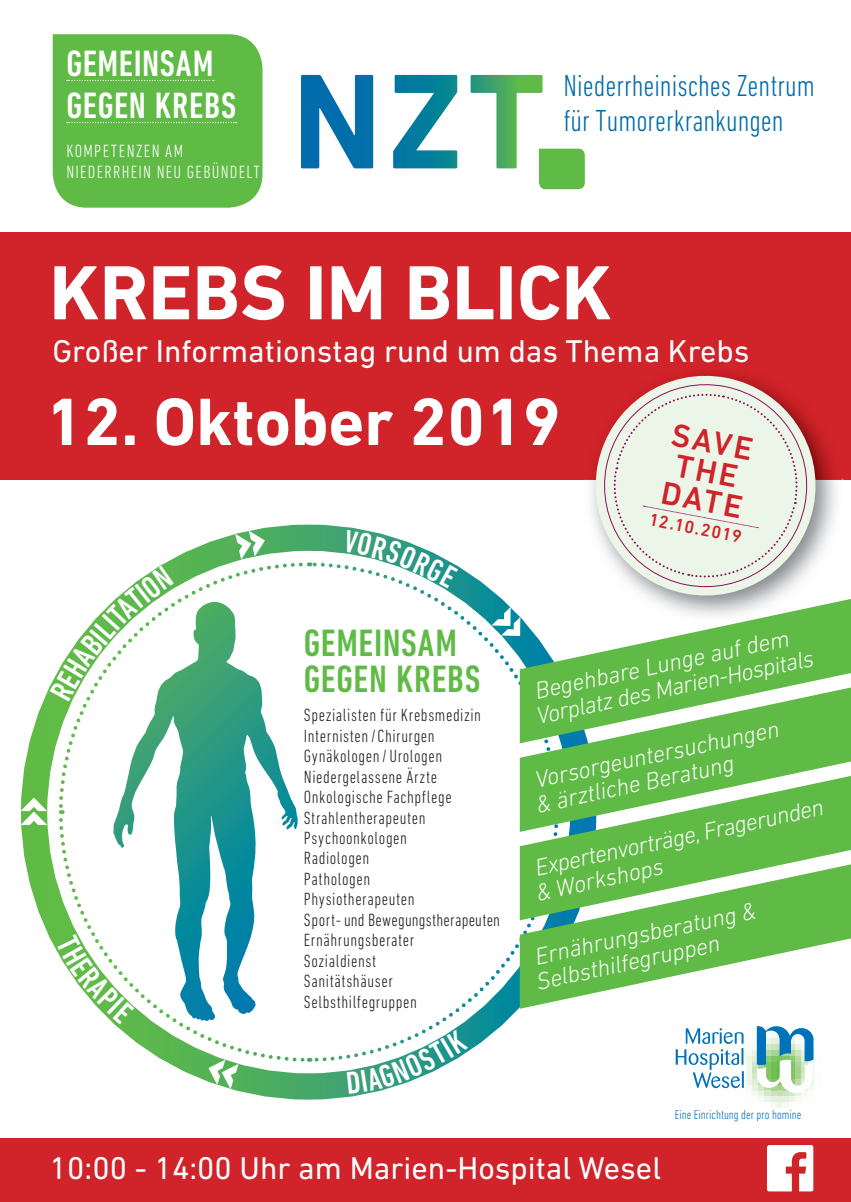
<style>
.page{position:relative;width:851px;height:1202px;background:#fff}
.page>*{position:absolute;margin:0;border:0;box-sizing:border-box;transform-origin:0 0}
.t1{font:700 78px "DIN Next LT Pro";color:#fff}
.t2{font:700 68px "DIN Next LT Pro";color:#fff}
.t3{font:500 condensed 38.8px/36.2px "DIN Next LT Pro";letter-spacing:.02em;color:#60bb46}
.t4{font:500 condensed 37.2px/42px "DIN Next LT Pro";letter-spacing:.02em;color:#fff}
.t5{font:500 32.6px/29.4px "DIN Next LT Pro";color:#d1232a}
.t6{font:32px "DIN Next LT Pro";color:#fff}
.t7{font:300 condensed 30.8px/35px "DIN Next LT Pro";color:#006cac}
.t8{font:italic 300 24.2px/24.6px "DIN Next LT Pro";color:#fff}
.t9{font:300 condensed 18px/20.4px "DIN Next LT Pro";letter-spacing:.03em;color:#231f20}
.t10{font:300 condensed 18px/21.6px "DIN Next LT Pro";letter-spacing:.075em;color:#fff}
.t11{font:500 18px "DIN Next LT Pro";color:#d1232a}
.t12{font:300 condensed 13px "DIN Next LT Pro";letter-spacing:.005em;color:#0072bc}
</style>
<div class="page">
<svg style="left:312px;top:944px;width:207px;height:118px"></svg>
<svg style="left:308px;top:562px;width:211px;height:123px"></svg>
<svg style="left:160px;top:560px;width:143px;height:252px"></svg>
<svg style="left:114px;top:816px;width:194px;height:248px"></svg>
<svg style="left:492px;top:607px;width:27px;height:29px"></svg>
<svg style="left:208px;top:1060px;width:30px;height:29px"></svg>
<svg style="left:308px;top:660px;width:158px;height:1px"></svg>
<svg style="left:304px;top:950px;width:110px;height:2px"></svg>
<svg style="left:304px;top:971px;width:72px;height:1px"></svg>
<svg style="left:304px;top:991px;width:89px;height:2px"></svg>
<svg style="left:304px;top:1012px;width:113px;height:1px"></svg>
<svg style="left:235px;top:531px;width:30px;height:28px"></svg>
<div style="left:0;top:232px;width:850px;height:248px;background:#d1232a"></div>
<svg style="left:301px;top:75px;width:283px;height:114px"></svg>
<div style="left:53px;top:34px;width:209px;height:174px;background:#60bb46"></div>
<img style="left:585px;top:445px;width:251px;height:101px">
<svg style="left:586px;top:372px;width:238px;height:225px"></svg>
<svg style="left:595px;top:375px;width:220px;height:220px"></svg>
<svg style="left:608px;top:389px;width:194px;height:194px;background:#e6e5da"></svg>
<svg style="left:519px;top:743px;width:331px;height:31px;background:#6bbf55"></svg>
<svg style="left:519px;top:597px;width:331px;height:146px;fill:#60bb46"></svg>
<svg style="left:519px;top:774px;width:331px;height:89px;background:#76c463"></svg>
<svg style="left:519px;top:863px;width:331px;height:146px;fill:#60bb46"></svg>
<div style="left:0;top:1139px;width:850px;height:63px;background:#d1232a"></div>
<svg style="left:675px;top:1026px;width:140px;height:82px"></svg>
<svg style="left:767px;top:1145px;width:46px;height:47px"></svg>
<svg style="left:343px;top:529px;width:115px;height:59px"></svg>
<svg style="left:21px;top:566px;width:192px;height:458px"></svg>
<svg style="left:347px;top:1029px;width:121px;height:65px"></svg>
<h3 class="t4" style="left:66px;top:42px;width:171px">GEMEINSAM<br>GEGEN KREBS</h3>
<p class="t10" style="left:66px;top:140px;width:195px">KOMPETENZEN AM<br>NIEDERRHEIN NEU GEBÜNDELT</p>
<h3 class="t7" style="left:563px;top:68px;width:253px">Niederrheinisches Zentrum für Tumorerkrankungen</h3>
<h1 class="t1" style="left:49px;top:247px;width:564px">KREBS IM BLICK</h1>
<h3 class="t6" style="left:52px;top:333px;width:698px">Großer Informationstag rund um das Thema Krebs</h3>
<h2 class="t2" style="left:45px;top:382px;width:516px">12. Oktober 2019</h2>
<h3 class="t5" style="left:674px;top:420px;width:85px;rotate:11deg">SAVE<br>THE<br>DATE</h3>
<p class="t11" style="left:651px;top:509px;width:95px;rotate:11deg">12.10.2019</p>
<h3 class="t3" style="left:304px;top:624px;width:178px">GEMEINSAM<br>GEGEN KREBS</h3>
<p class="t9" style="left:304px;top:705px;width:198px">Spezialisten für Krebsmedizin<br>Internisten / Chirurgen<br>Gynäkologen / Urologen<br>Niedergelassene Ärzte<br>Onkologische Fachpflege<br>Strahlentherapeuten<br>Psychoonkologen<br>Radiologen<br>Pathologen<br>Physiotherapeuten<br>Sport- und Bewegungstherapeuten<br>Ernährungsberater<br>Sozialdienst<br>Sanitätshäuser<br>Selbsthilfegruppen</p>
<h3 class="t8" style="left:529px;top:680px;width:284px;rotate:-12deg">Begehbare Lunge auf dem<br>Vorplatz des Marien-Hospitals</h3>
<h3 class="t8" style="left:529px;top:768px;width:254px;rotate:-12deg">Vorsorgeuntersuchungen &amp; ärztliche Beratung</h3>
<h3 class="t8" style="left:529px;top:856px;width:300px;rotate:-12deg">Expertenvorträge, Fragerunden &amp; Workshops</h3>
<h3 class="t8" style="left:529px;top:945px;width:230px;rotate:-12deg">Ernährungsberatung &amp;<br>Selbsthilfegruppen</h3>
<p class="t12" style="left:674px;top:1107px;width:128px">Eine Einrichtung der pro homine</p>
<h3 class="t6" style="left:50px;top:1149px;width:612px">10:00 - 14:00 Uhr am Marien-Hospital Wesel</h3>
</div>
